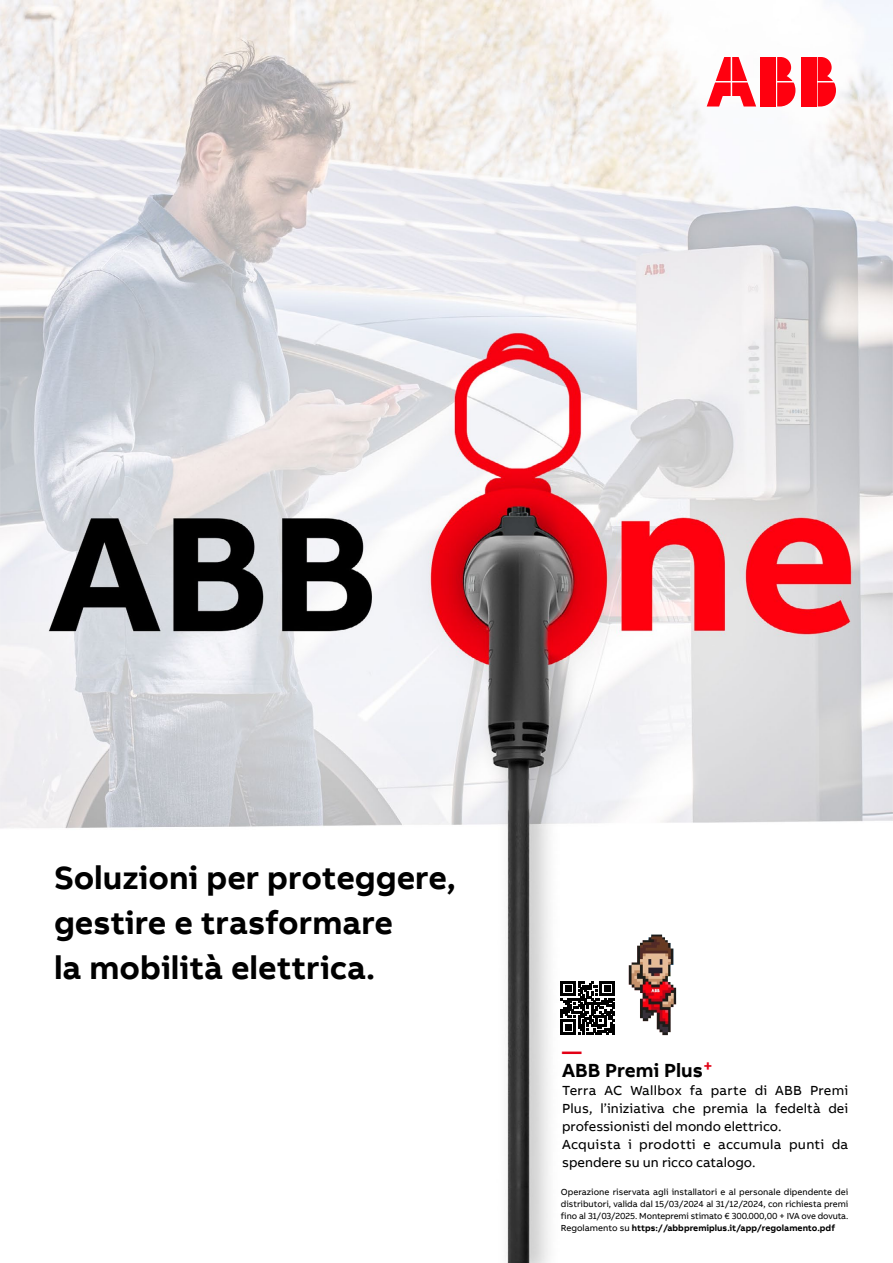
<style>
.page{position:relative;width:893px;height:1263px;background:#fff}
.page>*{position:absolute;margin:0;border:0;box-sizing:border-box;transform-origin:0 0}
.t1{font:700 33px/45px "AB Bvoice";color:#000}
.t2{font:700 19.5px/19.5px "AB Bvoice";color:#000}
.t3{font:13.5px/18px "AB Bvoice";letter-spacing:.01em;color:#000}
.t4{font:9px/12px "AB Bvoice";letter-spacing:-.01em;color:#000;text-align:justify}
.s1{color:#e30015}
.s2{font-weight:700}
</style>
<div class="page">
<img style="left:0;top:0;width:893px;height:1263px">
<svg style="left:707px;top:57px;width:49px;height:50px"></svg>
<svg style="left:818px;top:57px;width:18px;height:50px"></svg>
<div style="left:801px;top:57px;width:15px;height:24px;background:#ff000f"></div>
<div style="left:801px;top:83px;width:15px;height:24px;background:#ff000f"></div>
<svg style="left:777px;top:57px;width:18px;height:50px"></svg>
<div style="left:761px;top:57px;width:15px;height:24px;background:#ff000f"></div>
<div style="left:761px;top:83px;width:15px;height:24px;background:#ff000f"></div>
<svg style="left:561px;top:981px;width:54px;height:54px"></svg>
<img style="left:629px;top:934px;width:47px;height:101px">
<h1 class="t1" style="left:54px;top:855px;width:403px">Soluzioni per proteggere, gestire e trasformare<br>la mobilità elettrica.</h1>
<h2 class="t2" style="left:562px;top:1041px;width:152px"><span class="s1">—<br></span>ABB Premi Plus<sup>+</sup></h2>
<h3 class="t3" style="left:562px;top:1082px;width:288px">Terra AC Wallbox fa parte di ABB Premi Plus, l’iniziativa che premia la fedeltà dei professionisti del mondo elettrico.<br>Acquista i prodotti e accumula punti da spendere su un ricco catalogo.</h3>
<p class="t4" style="left:561px;top:1186px;width:289px">Operazione riservata agli installatori e al personale dipendente dei distributori, valida dal 15/03/2024 al 31/12/2024, con richiesta premi fino al 31/03/2025. Montepremi stimato € 300.000,00 + IVA ove dovuta.<br>Regolamento su <span class="s2">https://abbpremiplus.it/app/regolamento.pdf</span></p>
</div>
